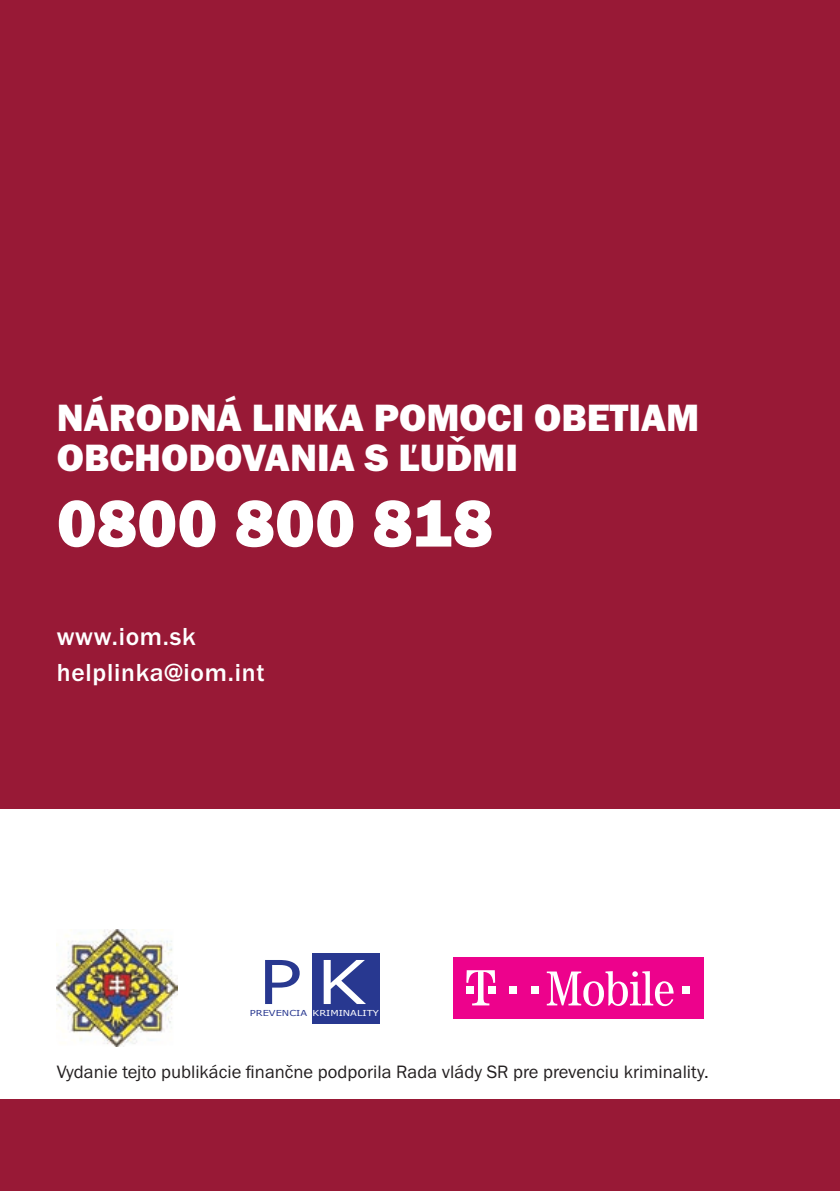
<style>
.page{position:relative;width:840px;height:1191px;background:#fff}
.page>*{position:absolute;margin:0;border:0;box-sizing:border-box;transform-origin:0 0}
.t1{font:68.4px "Franklin Got Itc TCE Hea";color:#fff}
.t2{font:60.6px "Verdana";color:#283890;scale:1.2 1}
.t3{font:39.4px/40px "Franklin Got Itc TCE Hea";color:#fff}
.t4{font:500 25.6px/36px "Franklin Got Itc TCE";letter-spacing:.03em;color:#fff}
.t5{font:18.6px "Franklin Got Itc TCE Boo";color:#231f20}
.t6{font:8.2px "Verdana";color:#fff;scale:1.2 1}
.t7{font:8.2px "Verdana";color:#283890;scale:1.2 1}
.s1{color:#fff}
</style>
<div class="page">
<div style="left:0;top:0;width:839px;height:808px;background:#981936"></div>
<div style="left:0;top:1100px;width:839px;height:91px;background:#981936"></div>
<img style="left:57px;top:929px;width:120px;height:118px">
<div style="left:452px;top:957px;width:251px;height:62px;background:#ed028c"></div>
<svg style="left:466px;top:970px;width:29px;height:35px"></svg>
<div style="left:488px;top:986px;width:7px;height:7px;background:#fff"></div>
<div style="left:509px;top:986px;width:7px;height:7px;background:#fff"></div>
<div style="left:531px;top:986px;width:7px;height:7px;background:#fff"></div>
<svg style="left:546px;top:971px;width:127px;height:35px"></svg>
<div style="left:682px;top:986px;width:7px;height:7px;background:#fff"></div>
<div style="left:312px;top:953px;width:67px;height:71px;background:#283890"></div>
<h3 class="t3" style="left:57px;top:398px;width:643px">NÁRODNÁ LINKA POMOCI OBETIAM<br>OBCHODOVANIA S ĽUĎMI</h3>
<h1 class="t1" style="left:57px;top:484px;width:437px">0800 800 818</h1>
<h3 class="t4" style="left:57px;top:619px;width:209px">www.iom.sk helplinka@iom.int</h3>
<h2 class="t2" style="left:258px;top:943px;width:92px">P<span class="s1">K</span></h2>
<p class="t6" style="left:312px;top:1008px;width:57px">KRIMINALITY</p>
<p class="t7" style="left:250px;top:1008px;width:49px">PREVENCIA</p>
<p class="t5" style="left:57px;top:1061px;width:653px">Vydanie tejto publikácie finančne podporila Rada vlády SR pre prevenciu kriminality.</p>
</div>
